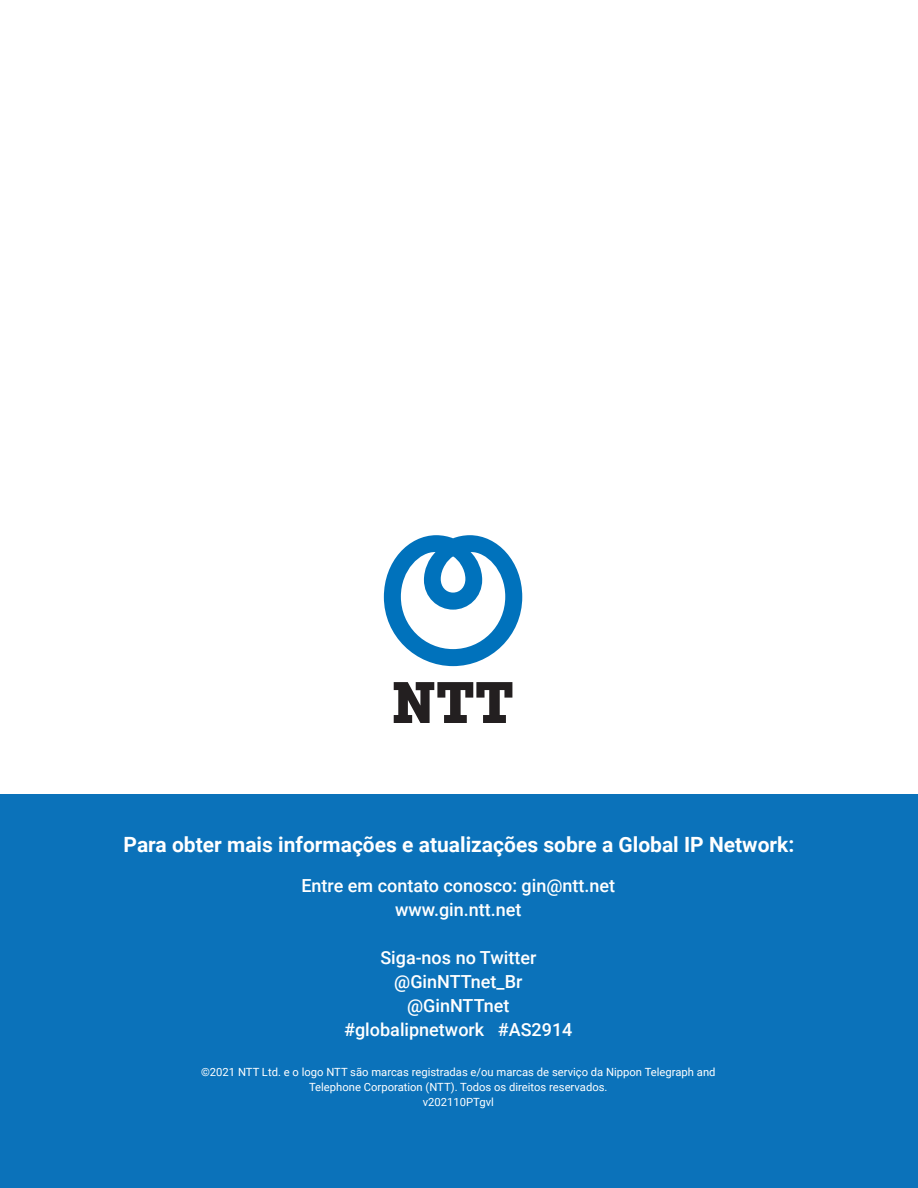
<style>
.page{position:relative;width:918px;height:1188px;background:#fff}
.page>*{position:absolute;margin:0;border:0;box-sizing:border-box;transform-origin:0 0}
.t1{font:700 21px "Roboto";color:#fff}
.t2{font:500 18px "Roboto";color:#fff}
.t3{font:11.25px/15px "Roboto";color:#fff;text-align:center}
</style>
<div class="page">
<div style="left:0;top:795px;width:918px;height:393px;background:#0b72ba"></div>
<svg style="left:394px;top:682px;width:118px;height:41px"></svg>
<svg style="left:384px;top:535px;width:138px;height:131px"></svg>
<p class="t1" style="left:124px;top:830px;width:672px">Para obter mais informações e atualizações sobre a Global IP Network:</p>
<p class="t2" style="left:301px;top:873px;width:315px">Entre em contato conosco: gin@ntt.net</p>
<p class="t2" style="left:395px;top:897px;width:128px">www.gin.ntt.net</p>
<p class="t2" style="left:380px;top:945px;width:158px">Siga-nos no Twitter</p>
<p class="t2" style="left:394px;top:969px;width:130px">@GinNTTnet_Br</p>
<p class="t2" style="left:407px;top:993px;width:104px">@GinNTTnet</p>
<p class="t2" style="left:344px;top:1017px;width:230px">#globalipnetwork #AS2914</p>
<p class="t3" style="left:201px;top:1064px;width:516px">©2021 NTT Ltd. e o logo NTT são marcas registradas e/ou marcas de serviço da Nippon Telegraph and<br>Telephone Corporation (NTT). Todos os direitos reservados.</p>
<p class="t3" style="left:423px;top:1094px;width:73px">v202110PTgvl</p>
</div>
